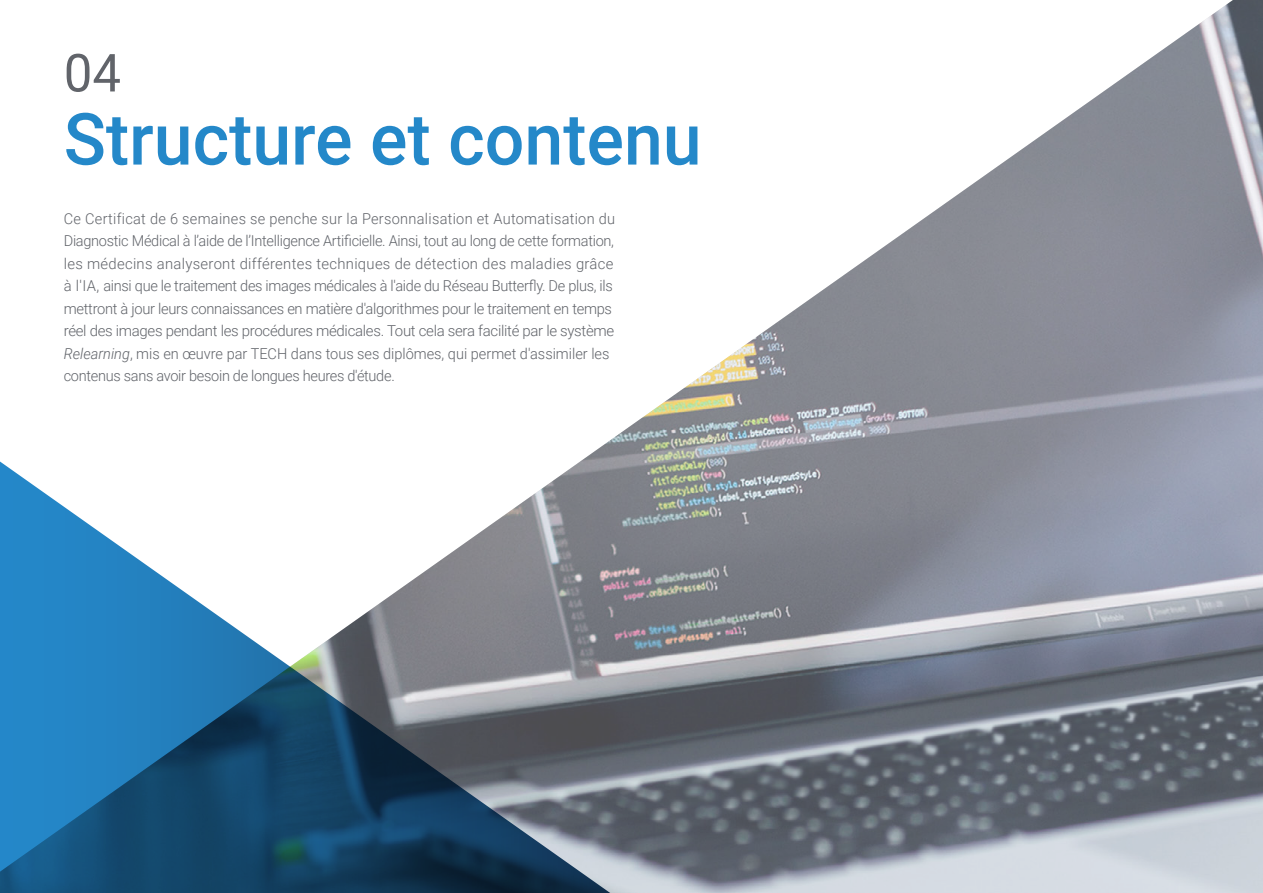
<style>
.page{position:relative;width:1263px;height:893px;background:#fff}
.page>*{position:absolute;margin:0;border:0;box-sizing:border-box;transform-origin:0 0}
.t1{font:500 72px "Roboto";color:#2488c9}
.t2{font:52.5px "Roboto";color:#61646a}
.t3{font:300 15px/22.5px "Roboto";letter-spacing:-.02em;color:#61646a}
.s1{font-style:italic}
</style>
<div class="page">
<img style="left:602px;top:0;width:661px;height:893px">
<svg style="left:0;top:446px;width:640px;height:447px"></svg>
<h2 class="t2" style="left:64px;top:36px;width:59px">04</h2>
<h1 class="t1" style="left:64px;top:89px;width:639px">Structure et contenu</h1>
<p class="t3" style="left:64px;top:207px;width:553px">Ce Certificat de 6 semaines se penche sur la Personnalisation et Automatisation du Diagnostic Médical à l’aide de l’Intelligence Artificielle. Ainsi, tout au long de cette formation, les médecins analyseront différentes techniques de détection des maladies grâce à l'IA, ainsi que le traitement des images médicales à l'aide du Réseau Butterfly. De plus, ils mettront à jour leurs connaissances en matière d'algorithmes pour le traitement en temps réel des images pendant les procédures médicales. Tout cela sera facilité par le système <span class="s1">Relearning</span>, mis en œuvre par TECH dans tous ses diplômes, qui permet d'assimiler les contenus sans avoir besoin de longues heures d'étude.</p>
</div>
